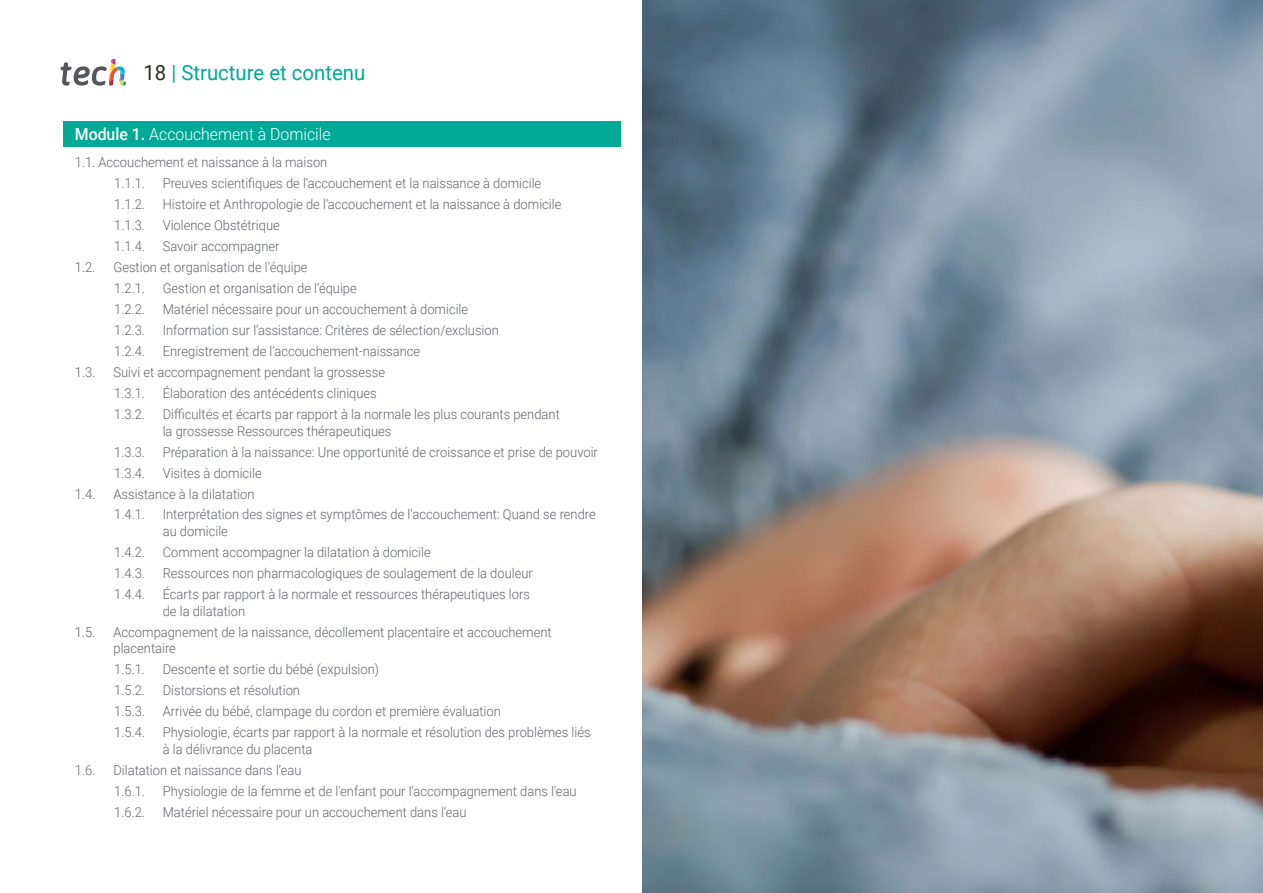
<style>
.page{position:relative;width:1263px;height:893px;background:#fff}
.page>*{position:absolute;margin:0;border:0;box-sizing:border-box;transform-origin:0 0}
.t1{font:21px "Roboto";color:#00a996}
.t2{font:300 16.65px "Roboto";color:#fff;scale:.95 1}
.t3{font:300 13.65px/21px "Roboto";color:#61646a;scale:.95 1}
.s1{color:#312e20}
.s2{font-weight:500}
</style>
<div class="page">
<div style="left:64px;top:121px;width:557px;height:25px;background:#00a996"></div>
<img style="left:642px;top:0;width:621px;height:893px">
<svg style="left:61px;top:59px;width:65px;height:27px"></svg>
<h1 class="t1" style="left:144px;top:57px;width:223px"><span class="s1">18</span> | Structure et contenu</h1>
<p class="t2" style="left:75px;top:122px;width:271px"><span class="s2">Module 1.</span> Accouchement à Domicile</p>
<p class="t3" style="left:114px;top:152px;width:226px;text-indent:-39px">1.1. Accouchement et naissance à la maison<br>1.1.1.</p>
<p class="t3" style="left:163px;top:173px;width:400px">Preuves scientifiques de l'accouchement et la naissance à domicile</p>
<p class="t3" style="left:114px;top:194px;width:34px">1.1.2.</p>
<p class="t3" style="left:163px;top:194px;width:421px">Histoire et Anthropologie de l'accouchement et la naissance à domicile</p>
<p class="t3" style="left:114px;top:214px;width:34px">1.1.3.</p>
<p class="t3" style="left:163px;top:214px;width:125px">Violence Obstétrique</p>
<p class="t3" style="left:114px;top:235px;width:34px">1.1.4.</p>
<p class="t3" style="left:163px;top:235px;width:124px">Savoir accompagner</p>
<p class="t3" style="left:75px;top:256px;width:23px">1.2.</p>
<p class="t3" style="left:113px;top:256px;width:206px">Gestion et organisation de l’équipe<br>1.2.1.</p>
<p class="t3" style="left:163px;top:277px;width:206px">Gestion et organisation de l’équipe</p>
<p class="t3" style="left:114px;top:298px;width:34px">1.2.2.</p>
<p class="t3" style="left:163px;top:298px;width:323px">Matériel nécessaire pour un accouchement à domicile</p>
<p class="t3" style="left:114px;top:319px;width:34px">1.2.3.</p>
<p class="t3" style="left:163px;top:319px;width:355px">Information sur l’assistance: Critères de sélection/exclusion</p>
<p class="t3" style="left:114px;top:340px;width:34px">1.2.4.</p>
<p class="t3" style="left:163px;top:340px;width:272px">Enregistrement de l’accouchement-naissance</p>
<p class="t3" style="left:75px;top:361px;width:23px">1.3.</p>
<p class="t3" style="left:113px;top:361px;width:287px">Suivi et accompagnement pendant la grossesse<br>1.3.1.</p>
<p class="t3" style="left:163px;top:382px;width:227px">Élaboration des antécédents cliniques</p>
<p class="t3" style="left:114px;top:403px;width:34px">1.3.2.</p>
<p class="t3" style="left:163px;top:405px;width:419px;line-height:16.6px">Difficultés et écarts par rapport à la normale les plus courants pendant la grossesse Ressources thérapeutiques</p>
<p class="t3" style="left:114px;top:441px;width:34px">1.3.3.</p>
<p class="t3" style="left:163px;top:441px;width:460px">Préparation à la naissance: Une opportunité de croissance et prise de pouvoir</p>
<p class="t3" style="left:114px;top:462px;width:34px">1.3.4.</p>
<p class="t3" style="left:163px;top:462px;width:106px">Visites à domicile</p>
<p class="t3" style="left:75px;top:483px;width:23px">1.4.</p>
<p class="t3" style="left:113px;top:483px;width:150px">Assistance à la dilatation<br>1.4.1.</p>
<p class="t3" style="left:163px;top:506px;width:457px;line-height:16.6px">Interprétation des signes et symptômes de l’accouchement: Quand se rendre au domicile</p>
<p class="t3" style="left:114px;top:541px;width:34px">1.4.2.</p>
<p class="t3" style="left:163px;top:541px;width:284px">Comment accompagner la dilatation à domicile</p>
<p class="t3" style="left:114px;top:562px;width:34px">1.4.3.</p>
<p class="t3" style="left:163px;top:562px;width:391px">Ressources non pharmacologiques de soulagement de la douleur</p>
<p class="t3" style="left:114px;top:583px;width:34px">1.4.4.</p>
<p class="t3" style="left:163px;top:585px;width:388px;line-height:16.6px">Écarts par rapport à la normale et ressources thérapeutiques lors de la dilatation</p>
<p class="t3" style="left:75px;top:621px;width:23px">1.5.</p>
<p class="t3" style="left:113px;top:623px;width:463px;line-height:16.6px">Accompagnement de la naissance, décollement placentaire et accouchement placentaire</p>
<p class="t3" style="left:114px;top:658px;width:34px">1.5.1.</p>
<p class="t3" style="left:163px;top:658px;width:229px">Descente et sortie du bébé (expulsion)</p>
<p class="t3" style="left:114px;top:679px;width:34px">1.5.2.</p>
<p class="t3" style="left:163px;top:679px;width:146px">Distorsions et résolution</p>
<p class="t3" style="left:114px;top:700px;width:34px">1.5.3.</p>
<p class="t3" style="left:163px;top:700px;width:357px">Arrivée du bébé, clampage du cordon et première évaluation</p>
<p class="t3" style="left:114px;top:721px;width:34px">1.5.4.</p>
<p class="t3" style="left:163px;top:723px;width:452px;line-height:16.6px">Physiologie, écarts par rapport à la normale et résolution des problèmes liés à la délivrance du placenta</p>
<p class="t3" style="left:75px;top:759px;width:23px">1.6.</p>
<p class="t3" style="left:113px;top:759px;width:199px">Dilatation et naissance dans l’eau<br>1.6.1.</p>
<p class="t3" style="left:163px;top:780px;width:437px">Physiologie de la femme et de l'enfant pour l'accompagnement dans l'eau</p>
<p class="t3" style="left:114px;top:801px;width:34px">1.6.2.</p>
<p class="t3" style="left:163px;top:801px;width:321px">Matériel nécessaire pour un accouchement dans l’eau</p>
</div>
